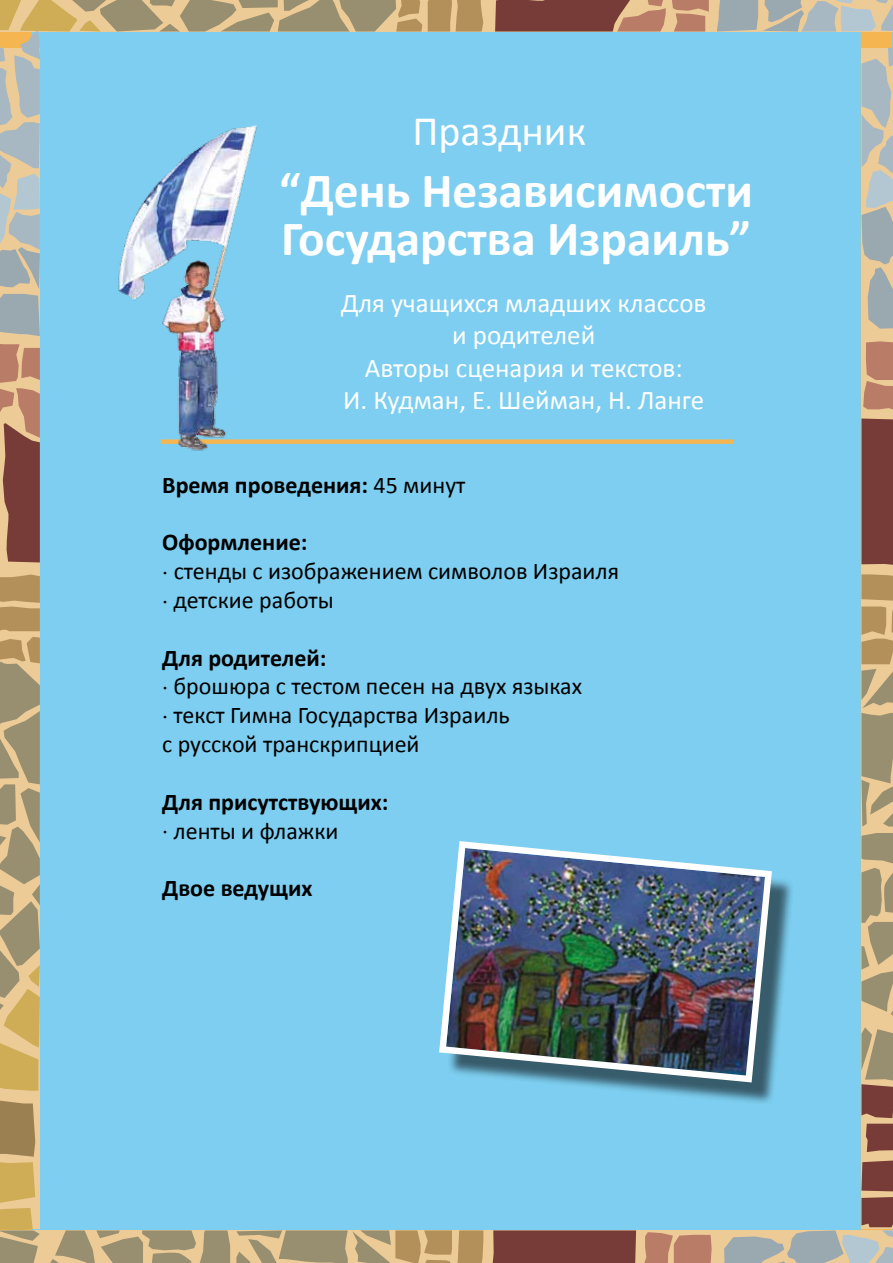
<style>
.page{position:relative;width:893px;height:1263px;background:#fff}
.page>*{position:absolute;margin:0;border:0;box-sizing:border-box;transform-origin:0 0}
.t1{font:700 49.5px/48px "Calibri";color:#fff}
.t2{font:42px "Calibri";color:#fff}
.t3{font:27px/32.4px "Calibri";color:#fff;text-align:center}
.t4{font:24px/28.8px "Calibri";color:#000}
.t5{font:700 24px/28.8px "Calibri";color:#000}
.s1{font-weight:400}
.s2{font-weight:700}
.s3{font-family:"Fb Extrim"}
.s4{font-family:"Fb Extrim";font-weight:400}
</style>
<div class="page">
<div style="left:11px;top:0;width:882px;height:1263px;background:#7dcef0"></div>
<div style="left:0;top:0;width:893px;height:32px;background:#edcb96"></div>
<svg style="left:495px;top:0;width:171px;height:32px;background:#90584b"></svg>
<svg style="left:672px;top:0;width:37px;height:32px"></svg>
<svg style="left:717px;top:0;width:176px;height:32px"></svg>
<div style="left:0;top:1230px;width:893px;height:33px;background:#edcb96"></div>
<svg style="left:50px;top:1230px;width:180px;height:33px"></svg>
<svg style="left:236px;top:1230px;width:247px;height:33px"></svg>
<div style="left:492px;top:1230px;width:144px;height:33px;background:#773c38"></div>
<svg style="left:644px;top:1232px;width:68px;height:31px"></svg>
<div style="left:861px;top:49px;width:32px;height:1180px;background:#edcb96"></div>
<svg style="left:861px;top:833px;width:32px;height:285px"></svg>
<svg style="left:866px;top:1124px;width:27px;height:28px"></svg>
<svg style="left:861px;top:1160px;width:32px;height:31px"></svg>
<svg style="left:724px;top:1197px;width:169px;height:66px"></svg>
<svg style="left:861px;top:574px;width:32px;height:252px"></svg>
<svg style="left:861px;top:341px;width:32px;height:224px;background:#955c4e"></svg>
<svg style="left:861px;top:47px;width:32px;height:282px"></svg>
<svg style="left:0;top:1100px;width:40px;height:163px;background:#bfa46a"></svg>
<svg style="left:0;top:574px;width:40px;height:517px;background:#bba474"></svg>
<svg style="left:0;top:0;width:483px;height:562px"></svg>
<div style="left:161px;top:439px;width:573px;height:5px;background:#f5b651"></div>
<img style="left:109px;top:126px;width:152px;height:334px">
<div style="left:446px;top:848px;width:348px;height:256px;background:#000;opacity:.56"></div>
<img style="left:439px;top:841px;width:336px;height:245px">
<h2 class="t2" style="left:412px;top:104px;width:175px">Праздник</h2>
<h1 class="t1" style="left:279px;top:167px;width:475px">“День Независимости<br>Государства Израиль“</h1>
<p class="t3" style="left:341px;top:287px;width:367px">Для учащихся младших классов и родителей<br>Авторы сценария и текстов:<br>И. Кудман .Е, Шейман Н, . Ланге</p>
<p class="t5" style="left:162px;top:470px;width:305px">Время проведения: <span class="s1">45 минут</span></p>
<p class="t4" style="left:162px;top:528px;width:458px"><span class="s2">Оформление:<br></span><span class="s3">·</span> стенды с изображением символов Израиля <span class="s3">·</span> детские работы</p>
<p class="t4" style="left:162px;top:643px;width:421px"><span class="s2">Для родителей:<br></span><span class="s3">·</span> брошюра с тестом песен на двух языках <span class="s3">·</span> текст Гимна Государства Израиль<br>с русской транскрипцией</p>
<p class="t5" style="left:162px;top:787px;width:228px">Для присутствующих: <span class="s4">·</span> <span class="s1">ленты и флажки</span></p>
<p class="t5" style="left:162px;top:874px;width:152px">Двое ведущих</p>
</div>
